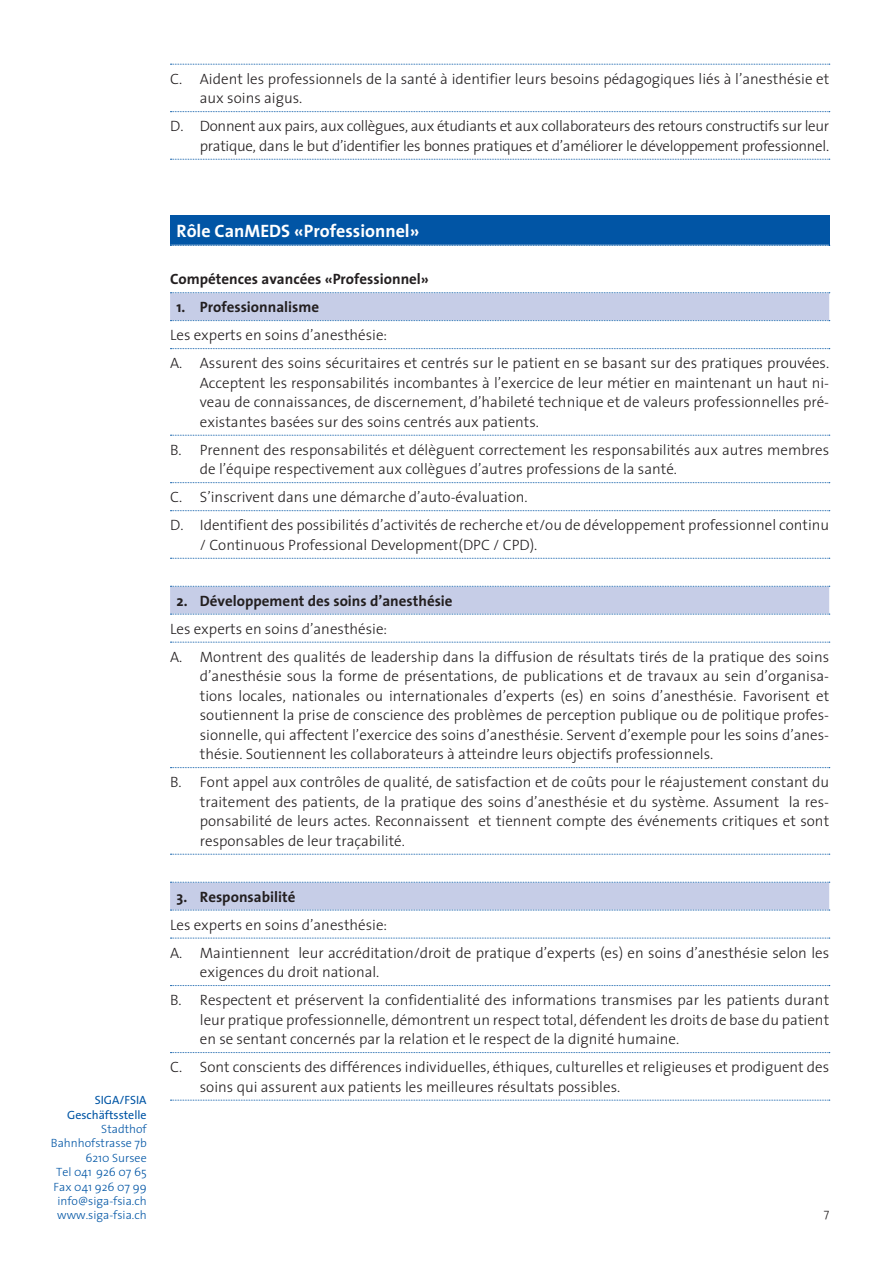
<style>
.page{position:relative;width:893px;height:1263px;background:#fff}
.page>*{position:absolute;margin:0;border:0;box-sizing:border-box;transform-origin:0 0}
.t1{font:700 18px "The Sans";color:#fff}
.t2{font:300 15px/19.5px "The Sans";color:#231f20}
.t3{font:300 15px/19.5px "The Sans";letter-spacing:-.02em;color:#231f20;text-align:right}
.t4{font:700 15px "The Sans";color:#231f20}
.t5{font:300 12px/14.4px "The Sans";color:#0155a5;text-align:right}
.t6{font:12px/14.4px "The Sans";color:#0155a5;text-align:right}
.t7{font:300 12px "The Sans";color:#231f20}
</style>
<div class="page">
<div style="left:170px;top:215px;width:659px;height:30px;background:#0155a5"></div>
<svg style="left:170px;top:293px;width:659px;height:617px"></svg>
<svg style="left:170px;top:64px;width:660px;height:1px"></svg>
<svg style="left:170px;top:111px;width:660px;height:1px"></svg>
<svg style="left:170px;top:159px;width:660px;height:1px"></svg>
<svg style="left:170px;top:348px;width:660px;height:1px"></svg>
<svg style="left:170px;top:435px;width:660px;height:1px"></svg>
<svg style="left:170px;top:482px;width:660px;height:1px"></svg>
<svg style="left:170px;top:510px;width:660px;height:1px"></svg>
<svg style="left:170px;top:558px;width:660px;height:1px"></svg>
<svg style="left:170px;top:642px;width:660px;height:1px"></svg>
<svg style="left:170px;top:767px;width:660px;height:1px"></svg>
<svg style="left:170px;top:854px;width:660px;height:1px"></svg>
<svg style="left:170px;top:938px;width:660px;height:1px"></svg>
<svg style="left:170px;top:985px;width:660px;height:1px"></svg>
<svg style="left:170px;top:1052px;width:660px;height:1px"></svg>
<svg style="left:170px;top:1100px;width:660px;height:1px"></svg>
<svg style="left:170px;top:245px;width:660px;height:1px"></svg>
<svg style="left:170px;top:292px;width:660px;height:1px"></svg>
<svg style="left:170px;top:320px;width:660px;height:1px"></svg>
<svg style="left:170px;top:586px;width:660px;height:1px"></svg>
<svg style="left:170px;top:614px;width:660px;height:1px"></svg>
<svg style="left:170px;top:882px;width:660px;height:1px"></svg>
<svg style="left:170px;top:910px;width:660px;height:1px"></svg>
<p class="t2" style="left:200px;top:68px;width:631px;text-indent:-30px">C. Aident les professionnels de la santé à identifier leurs besoins pédagogiques liés à l’anesthésie et aux soins aigus.</p>
<p class="t3" style="left:170px;top:116px;width:661px">D. Donnent aux pairs, aux collègues, aux étudiants et aux collaborateurs des retours constructifs sur leur pratique, dans le but d’identifier les bonnes pratiques et d’améliorer le développement professionnel.</p>
<p class="t6" style="left:67px;top:1092px;width:81px">SIGA/FSIA<br>Geschäftsstelle</p>
<p class="t5" style="left:51px;top:1121px;width:97px">Stadthof<br>Bahnhofstrasse 7b<br>6210 Sursee<br>Tel 041 926 07 65<br>Fax 041 926 07 99 info@siga-fsia.ch www.siga-fsia.ch</p>
<p class="t1" style="left:176px;top:216px;width:244px">Rôle CanMEDS «Professionnel»</p>
<p class="t4" style="left:170px;top:267px;width:260px">Compétences avancées «Professionnel»</p>
<p class="t4" style="left:176px;top:295px;width:144px">1. Professionnalisme</p>
<p class="t2" style="left:170px;top:321px;width:661px;line-height:28px">Les experts en soins d’anesthésie:<br>A. Assurent des soins sécuritaires et centrés sur le patient en se basant sur des pratiques prouvées.</p>
<p class="t2" style="left:200px;top:372px;width:631px;text-align:justify">Acceptent les responsabilités incombantes à l’exercice de leur métier en maintenant un haut ni&shy;veau de connaissances, de discernement, d’habileté technique et de valeurs professionnelles pré&shy;existantes basées sur des soins centrés aux patients.</p>
<p class="t2" style="left:200px;top:439px;width:631px;text-indent:-30px">B. Prennent des responsabilités et délèguent correctement les responsabilités aux autres membres de l’équipe respectivement aux collègues d’autres professions de la santé.</p>
<p class="t2" style="left:170px;top:483px;width:661px;line-height:28px">C. S’inscrivent dans une démarche d’auto-évaluation.<br>D. Identifient des possibilités d’activités de recherche et/ou de développement professionnel continu</p>
<p class="t2" style="left:200px;top:534px;width:339px">/ Continuous Professional Development(DPC / CPD).</p>
<p class="t4" style="left:176px;top:588px;width:278px">2. Développement des soins d’anesthésie</p>
<p class="t2" style="left:170px;top:614px;width:661px;line-height:28px">Les experts en soins d’anesthésie:<br>A. Montrent des qualités de leadership dans la diffusion de résultats tirés de la pratique des soins</p>
<p class="t2" style="left:200px;top:666px;width:631px;text-align:justify">d’anesthésie sous la forme de présentations, de publications et de travaux au sein d’organisa&shy;tions locales, nationales ou internationales d’experts (es) en soins d’anesthésie. Favorisent et soutiennent la prise de conscience des problèmes de perception publique ou de politique profes&shy;sionnelle, qui affectent l’exercice des soins d’anesthésie. Servent d’exemple pour les soins d’anes&shy;thésie. Soutiennent les collaborateurs à atteindre leurs objectifs professionnels.</p>
<p class="t2" style="left:200px;top:772px;width:631px;text-align:justify;text-indent:-30px">B. Font appel aux contrôles de qualité, de satisfaction et de coûts pour le réajustement constant du traitement des patients, de la pratique des soins d’anesthésie et du système. Assument la res&shy;ponsabilité de leurs actes. Reconnaissent et tiennent compte des événements critiques et sont responsables de leur traçabilité.</p>
<p class="t4" style="left:176px;top:884px;width:120px">3. Responsabilité</p>
<p class="t2" style="left:170px;top:910px;width:661px;line-height:28px">Les experts en soins d’anesthésie:<br>A. Maintiennent leur accréditation/droit de pratique d’experts (es) en soins d’anesthésie selon les</p>
<p class="t2" style="left:170px;top:957px;width:661px;line-height:28px;text-indent:30px">exigences du droit national.<br>B. Respectent et préservent la confidentialité des informations transmises par les patients durant</p>
<p class="t2" style="left:200px;top:1009px;width:631px">leur pratique professionnelle, démontrent un respect total, défendent les droits de base du patient en se sentant concernés par la relation et le respect de la dignité humaine.</p>
<p class="t2" style="left:200px;top:1057px;width:631px;text-indent:-30px">C. Sont conscients des différences individuelles, éthiques, culturelles et religieuses et prodiguent des soins qui assurent aux patients les meilleures résultats possibles.</p>
<p class="t7" style="left:824px;top:1202px;width:7px">7</p>
</div>
